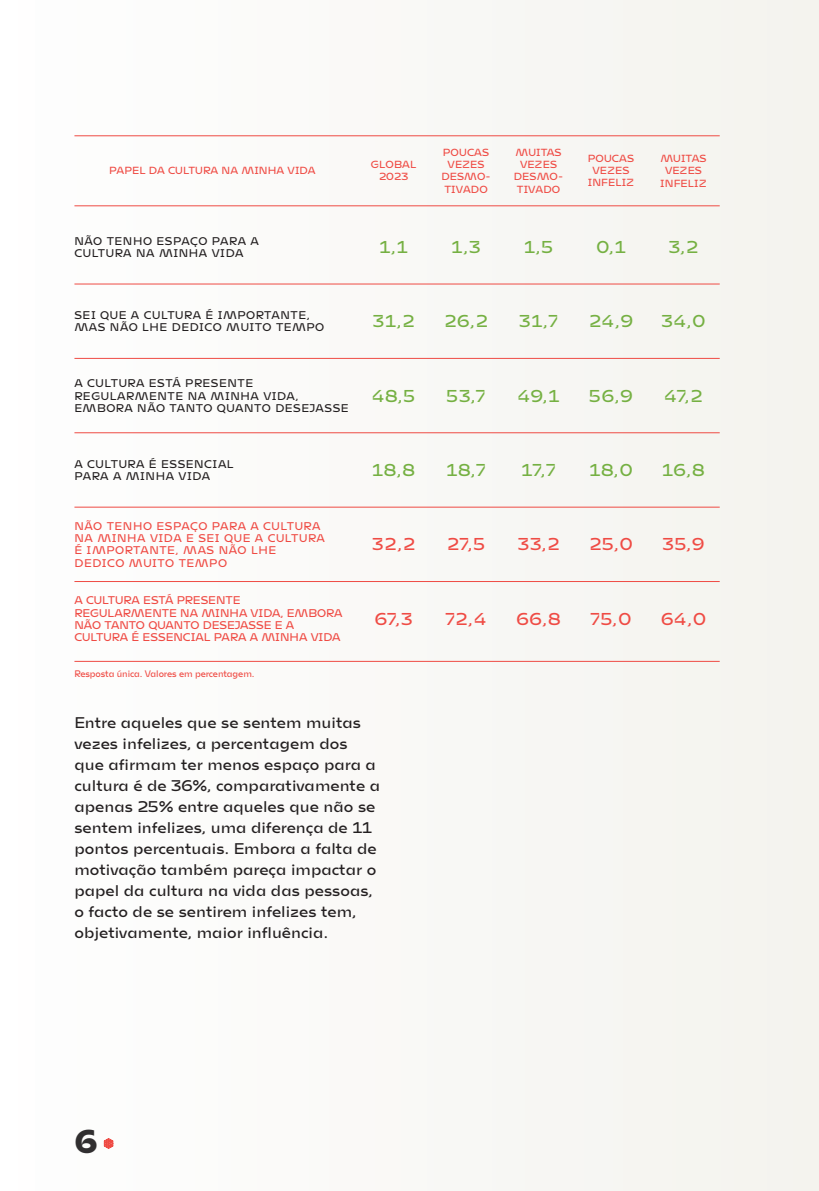
<style>
.page{position:relative;width:819px;height:1191px;background:#f9f9f6}
.page>*{position:absolute;margin:0;border:0;box-sizing:border-box;transform-origin:0 0}
.t1{font:900 31.5px "Mohol";color:#312f30}
.t2{font:100 17.5px "Mohol";letter-spacing:.05em;color:#75b042}
.t3{font:100 17.5px "Mohol";letter-spacing:.05em;color:#ef4b44}
.t4{font:100 15.75px/21px "Mohol";color:#231f20}
.t5{font:100 11.38px/12.2px "Mohol";letter-spacing:.05em;color:#231f20}
.t6{font:100 11.38px/12.2px "Mohol";color:#ef4b44}
.t7{font:100 11.38px/12.2px "Mohol";letter-spacing:.05em;color:#ef4b44}
.t8{font:100 10.5px/12.2px "Mohol";letter-spacing:.01em;color:#ef4b44;text-align:center}
.t9{font:100 9.62px "Mohol";letter-spacing:-.01em;color:#ef4b44;scale:.91 1}
</style>
<div class="page">
<hr style="left:818px;top:0;width:1px;height:1191px;background:#f4f3ee">
<svg style="left:104px;top:1138px;width:9px;height:10px"></svg>
<hr style="left:74px;top:135px;width:645px;height:1px;background:#ef4b44">
<hr style="left:74px;top:661px;width:645px;height:1px;background:#ef4b44">
<hr style="left:74px;top:205px;width:645px;height:1px;background:#ef4b44">
<hr style="left:74px;top:284px;width:645px;height:1px;background:#ef4b44">
<hr style="left:74px;top:358px;width:645px;height:1px;background:#ef4b44">
<hr style="left:74px;top:432px;width:645px;height:1px;background:#ef4b44">
<hr style="left:74px;top:507px;width:645px;height:1px;background:#ef4b44">
<hr style="left:74px;top:581px;width:645px;height:1px;background:#ef4b44">
<p class="t8" style="left:109px;top:164px;width:208px">PAPEL DA CULTURA NA MINHA VIDA</p>
<p class="t5" style="left:74px;top:234px;width:186px">NÃO TENHO ESPAÇO PARA A<br>CULTURA NA MINHA VIDA</p>
<p class="t5" style="left:74px;top:309px;width:251px">SEI QUE A CULTURA É IMPORTANTE,<br>MAS NÃO LHE DEDICO MUITO TEMPO</p>
<p class="t5" style="left:74px;top:377px;width:276px">A CULTURA ESTÁ PRESENTE<br>REGULARMENTE NA MINHA VIDA,<br>EMBORA NÃO TANTO QUANTO DESEJASSE</p>
<p class="t5" style="left:74px;top:457px;width:161px">A CULTURA É ESSENCIAL<br>PARA A MINHA VIDA</p>
<p class="t7" style="left:74px;top:519px;width:252px">NÃO TENHO ESPAÇO PARA A CULTURA<br>NA MINHA VIDA E SEI QUE A CULTURA<br>É IMPORTANTE, MAS NÃO LHE<br>DEDICO MUITO TEMPO</p>
<p class="t6" style="left:74px;top:594px;width:269px">A CULTURA ESTÁ PRESENTE<br>REGULARMENTE NA MINHA VIDA, EMBORA<br>NÃO TANTO QUANTO DESEJASSE E A<br>CULTURA É ESSENCIAL PARA A MINHA VIDA</p>
<p class="t9" style="left:74px;top:668px;width:199px">Resposta única. Valores em percentagem.</p>
<p class="t8" style="left:371px;top:158px;width:47px">GLOBAL<br>2023</p>
<p class="t8" style="left:441px;top:146px;width:51px">POUCAS<br>VEZES<br>DESMO-<br>TIVADO</p>
<p class="t8" style="left:514px;top:146px;width:51px">MUITAS<br>VEZES<br>DESMO-<br>TIVADO</p>
<p class="t8" style="left:587px;top:152px;width:48px">POUCAS<br>VEZES<br>INFELIZ</p>
<p class="t8" style="left:660px;top:152px;width:48px">MUITAS<br>VEZES<br>INFELIZ</p>
<p class="t2" style="left:379px;top:237px;width:30px">1,1</p>
<p class="t2" style="left:524px;top:237px;width:31px">1,5</p>
<p class="t2" style="left:596px;top:237px;width:31px">0,1</p>
<p class="t2" style="left:668px;top:237px;width:31px">3,2</p>
<p class="t2" style="left:451px;top:237px;width:30px">1,3</p>
<p class="t2" style="left:373px;top:311px;width:43px">31,2</p>
<p class="t2" style="left:519px;top:311px;width:40px">31,7</p>
<p class="t2" style="left:589px;top:311px;width:45px">24,9</p>
<p class="t2" style="left:661px;top:311px;width:45px">34,0</p>
<p class="t2" style="left:444px;top:311px;width:45px">26,2</p>
<p class="t2" style="left:372px;top:385px;width:45px">48,5</p>
<p class="t2" style="left:517px;top:385px;width:43px">49,1</p>
<p class="t2" style="left:589px;top:385px;width:45px">56,9</p>
<p class="t2" style="left:664px;top:385px;width:40px">47,2</p>
<p class="t2" style="left:446px;top:385px;width:40px">53,7</p>
<p class="t2" style="left:372px;top:460px;width:44px">18,8</p>
<p class="t2" style="left:521px;top:460px;width:35px">17,7</p>
<p class="t2" style="left:589px;top:460px;width:45px">18,0</p>
<p class="t2" style="left:662px;top:460px;width:44px">16,8</p>
<p class="t2" style="left:446px;top:460px;width:41px">18,7</p>
<p class="t3" style="left:372px;top:534px;width:44px">32,2</p>
<p class="t3" style="left:517px;top:534px;width:43px">33,2</p>
<p class="t3" style="left:589px;top:534px;width:45px">25,0</p>
<p class="t3" style="left:662px;top:534px;width:44px">35,9</p>
<p class="t3" style="left:447px;top:534px;width:40px">27,5</p>
<p class="t3" style="left:375px;top:608px;width:39px">67,3</p>
<p class="t3" style="left:516px;top:608px;width:46px">66,8</p>
<p class="t3" style="left:591px;top:608px;width:42px">75,0</p>
<p class="t3" style="left:661px;top:608px;width:46px">64,0</p>
<p class="t3" style="left:446px;top:608px;width:42px">72,4</p>
<p class="t4" style="left:74px;top:712px;width:307px">Entre aqueles que se sentem muitas vezes infelizes, a percentagem dos que afirmam ter menos espaço para a cultura é de 36%, comparativamente a apenas 25% entre aqueles que não se sentem infelizes, uma diferença de 11 pontos percentuais. Embora a falta de motivação também pareça impactar o papel da cultura na vida das pessoas, o facto de se sentirem infelizes tem, objetivamente, maior influência.</p>
<h1 class="t1" style="left:74px;top:1121px;width:24px">6</h1>
</div>
